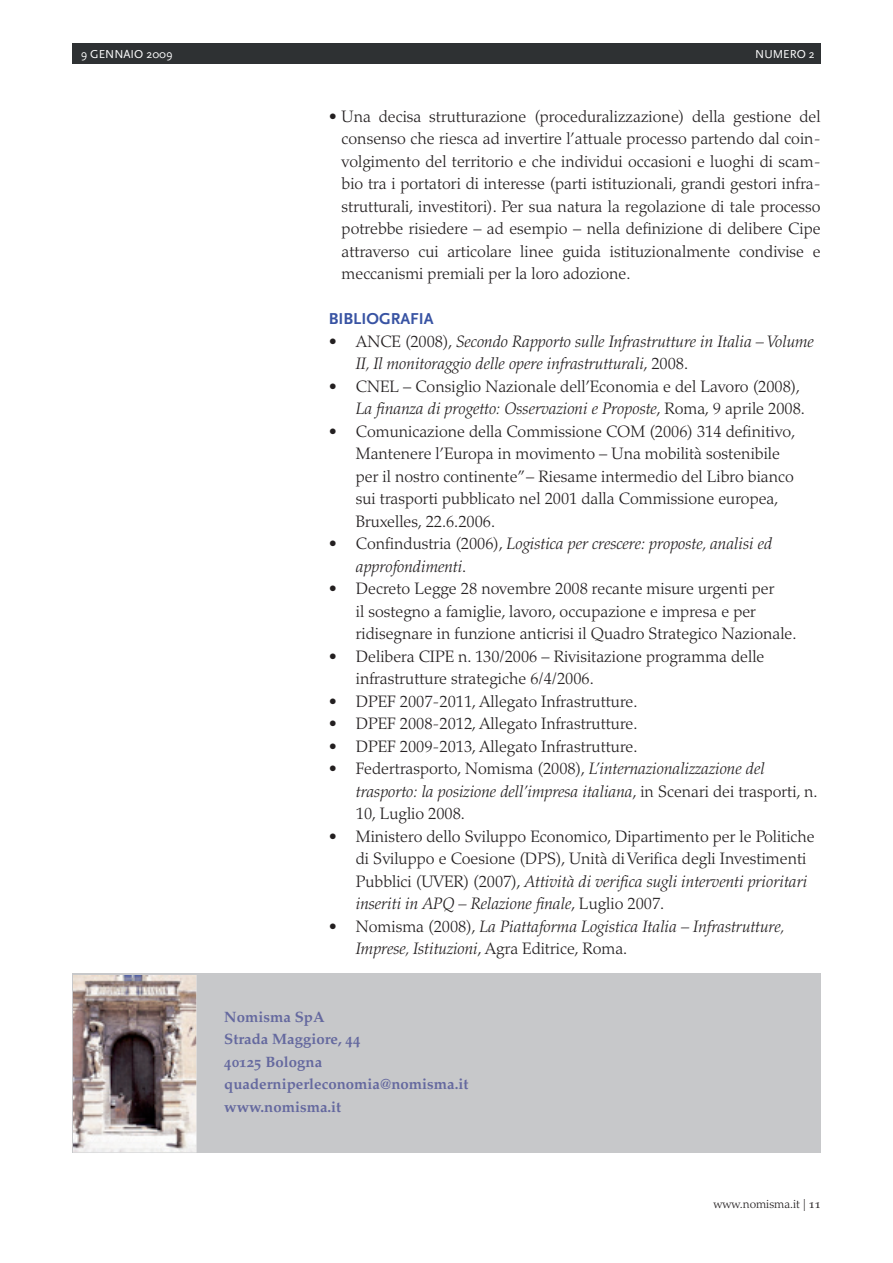
<style>
.page{position:relative;width:893px;height:1263px;background:#fff}
.page>*{position:absolute;margin:0;border:0;box-sizing:border-box;transform-origin:0 0}
.t1{font:300 16.5px/22.5px "Palatino";color:#231f20}
.t2{font:italic 300 16.5px/22.5px "Palatino";color:#231f20}
.t3{font:700 16.5px "Scala Sans";color:#3853a3}
.t4{font:15px/22.5px "Palatino Bold Os F";color:#65699f}
.t5{font:12px "Scala Sans";color:#fff}
.t6{font:300 12px "Palatino";color:#231f20}
.s1{font-style:normal}
.s2{font-style:italic}
.s3{font-family:"Palatino SC";font-weight:400}
</style>
<div class="page">
<div style="left:72px;top:43px;width:749px;height:20px;background:#2e3133"></div>
<div style="left:72px;top:974px;width:749px;height:179px;background:#c7c8ca"></div>
<img style="left:73px;top:975px;width:124px;height:178px">
<p class="t5" style="left:81px;top:47px;width:18px">9 GENNAIO</p>
<p class="t5" style="left:146px;top:47px;width:28px">2009</p>
<p class="t5" style="left:755px;top:47px;width:61px">NUMERO 2</p>
<p class="t1" style="left:342px;top:105px;width:481px;text-align:justify;text-indent:-13px">• Una decisa strutturazione (proceduralizzazione) della gestione del consenso che riesca ad invertire l’attuale processo partendo dal coin&shy;volgimento del territorio e che individui occasioni e luoghi di scam&shy;bio tra i portatori di interesse (parti istituzionali, grandi gestori infra&shy;strutturali, investitori). Per sua natura la regolazione di tale processo potrebbe risiedere – ad esempio – nella definizione di delibere Cipe attraverso cui articolare linee guida istituzionalmente condivise e meccanismi premiali per la loro adozione.</p>
<p class="t3" style="left:329px;top:310px;width:106px">BIBLIOGRAFIA</p>
<p class="t2" style="left:356px;top:330px;width:460px;text-indent:-27px"><span class="s1">• ANCE (2008),</span> Secondo Rapporto sulle Infrastrutture in Italia – Volume<br>II, Il monitoraggio delle opere infrastrutturali<span class="s1">, 2008.</span></p>
<p class="t1" style="left:329px;top:375px;width:478px;text-align:right">• CNEL – Consiglio Nazionale dell’Economia e del Lavoro (2008),<br><span class="s2">La finanza di progetto: Osservazioni e Proposte</span>, Roma, 9 aprile 2008.</p>
<p class="t1" style="left:356px;top:420px;width:441px;text-indent:-27px">• Comunicazione della Commissione COM (2006) 314 definitivo, Mantenere l’Europa in movimento – Una mobilità sostenibile per il nostro continente”– Riesame intermedio del Libro bianco sui trasporti pubblicato nel 2001 dalla Commissione europea, Bruxelles, 22.6.2006.</p>
<p class="t2" style="left:356px;top:533px;width:418px;text-indent:-27px"><span class="s1">• Confindustria (2006),</span> Logistica per crescere: proposte, analisi ed approfondimenti<span class="s1">.</span></p>
<p class="t1" style="left:356px;top:578px;width:442px;text-indent:-27px">• Decreto Legge 28 novembre 2008 recante misure urgenti per<br>il sostegno a famiglie, lavoro, occupazione e impresa e per ridisegnare in funzione anticrisi il Quadro Strategico Nazionale.</p>
<p class="t1" style="left:356px;top:645px;width:410px;text-indent:-27px">• Delibera CIPE n. 130/2006 – Rivisitazione programma delle infrastrutture strategiche 6/4/2006.</p>
<p class="t1" style="left:329px;top:690px;width:310px">• DPEF 2007-2011, Allegato Infrastrutture.</p>
<p class="t1" style="left:329px;top:713px;width:310px">• DPEF 2008-2012, Allegato Infrastrutture.</p>
<p class="t1" style="left:329px;top:735px;width:310px">• DPEF 2009-2013, Allegato Infrastrutture.</p>
<p class="t1" style="left:356px;top:758px;width:463px;text-indent:-27px">• Federtrasporto, Nomisma (2008), <span class="s2">L’internazionalizzazione del trasporto: la posizione dell’impresa italiana</span>, in Scenari dei trasporti, n.<br>10, Luglio 2008.</p>
<p class="t1" style="left:356px;top:825px;width:460px;text-indent:-27px">• Ministero dello Sviluppo Economico, Dipartimento per le Politiche di Sviluppo e Coesione (DPS), Unità di Verifica degli Investimenti Pubblici (UVER) (2007), <span class="s2">Attività di verifica sugli interventi prioritari inseriti in APQ – Relazione finale</span>, Luglio 2007.</p>
<p class="t2" style="left:356px;top:915px;width:431px;text-indent:-27px"><span class="s1">• Nomisma (2008),</span> La Piattaforma Logistica Italia – Infrastrutture,<br>Imprese, Istituzioni<span class="s1">, Agra Editrice, Roma.</span></p>
<p class="t4" style="left:224px;top:1005px;width:246px">Nomisma SpA<br>Strada Maggiore, 44<br>40125 Bologna quaderniperleconomia@nomisma.it www.nomisma.it</p>
<p class="t6" style="left:713px;top:1197px;width:109px">www.nomisma.it | <span class="s3">11</span></p>
</div>
